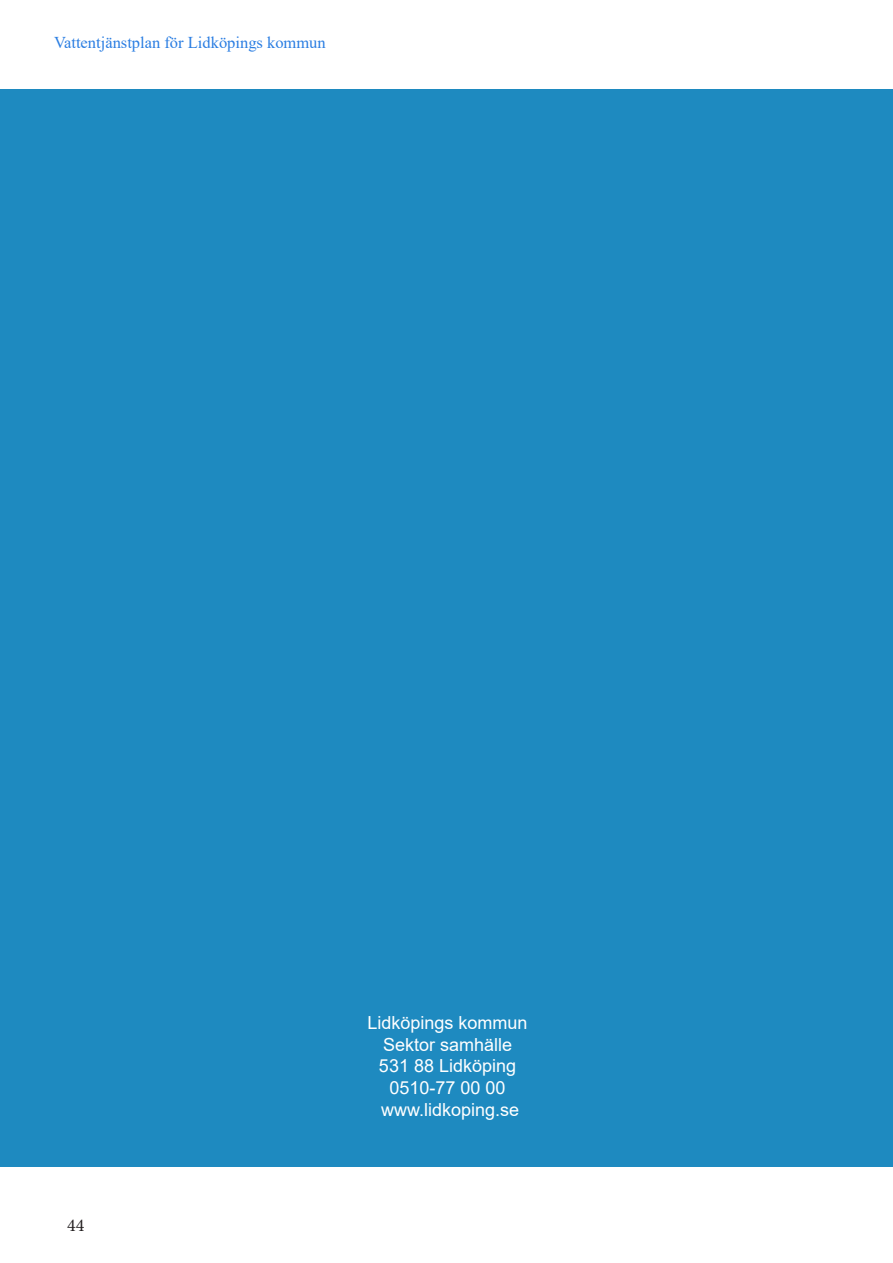
<style>
.page{position:relative;width:893px;height:1263px;background:#fff}
.page>*{position:absolute;margin:0;border:0;box-sizing:border-box;transform-origin:0 0}
.t1{font:18px "Arial";color:#fff}
.t2{font:18px "Minion Pro";color:#231f20}
.t3{font:16.5px "Times New Roman";color:#2b7ee2}
</style>
<div class="page">
<div style="left:0;top:89px;width:893px;height:1077px;background:#1e8ac0"></div>
<p class="t3" style="left:54px;top:30px;width:273px">Vattentjänstplan för Lidköpings kommun</p>
<p class="t2" style="left:67px;top:1213px;width:19px">44</p>
<p class="t1" style="left:367px;top:1010px;width:162px">Lidköpings kommun</p>
<p class="t1" style="left:383px;top:1032px;width:131px">Sektor samhälle</p>
<p class="t1" style="left:379px;top:1053px;width:139px">531 88 Lidköping</p>
<p class="t1" style="left:389px;top:1075px;width:118px">0510-77 00 00</p>
<p class="t1" style="left:381px;top:1097px;width:140px">www.lidkoping.se</p>
</div>
